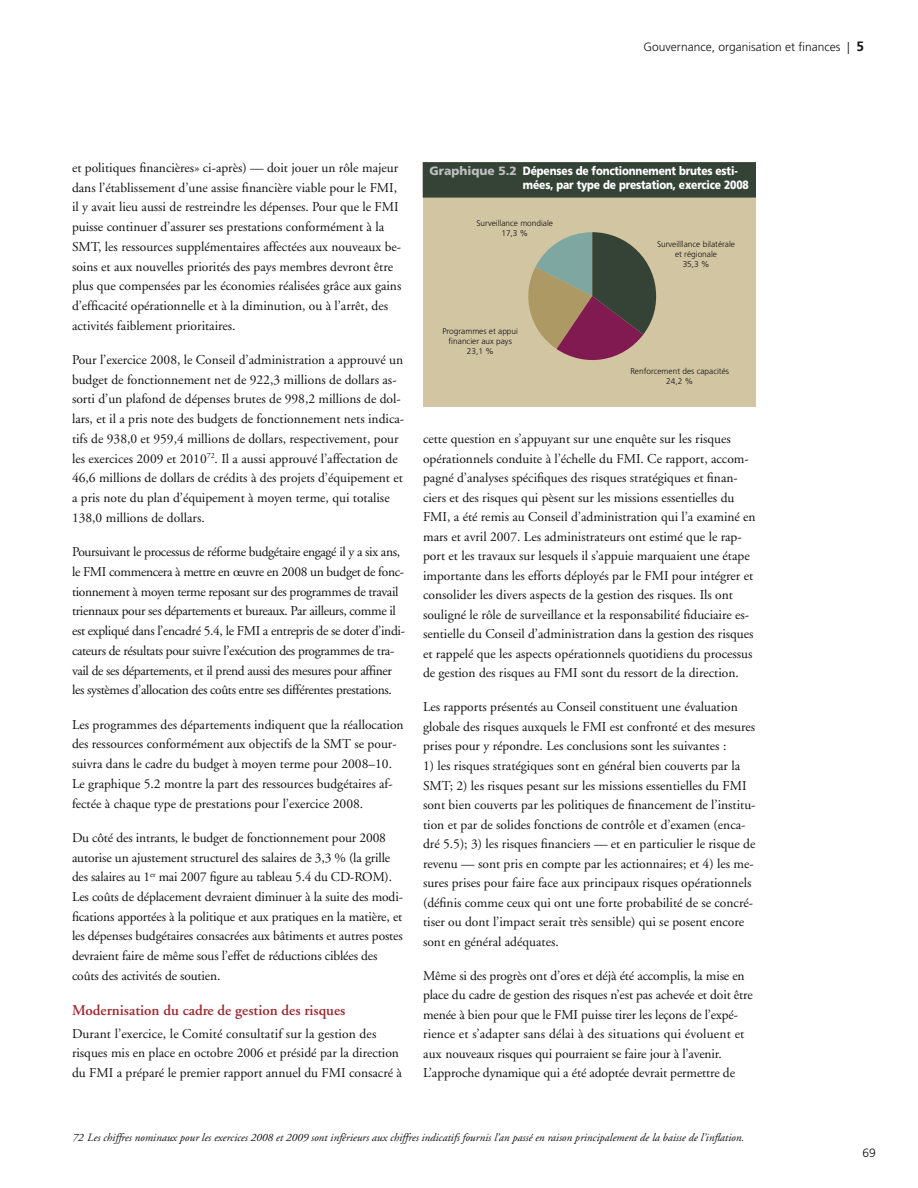
<style>
.page{position:relative;width:918px;height:1188px;background:#fff}
.page>*{position:absolute;margin:0;border:0;box-sizing:border-box;transform-origin:0 0}
.t1{font:600 15px "Adobe Garamond";color:#9f2a31}
.t2{font:13.5px/19.8px "Adobe Garamond";color:#121212}
.t3{font:13.5px/19.8px "Adobe Garamond";letter-spacing:-.025em;color:#121212}
.t4{font:900 12px/14.4px "Frutiger";letter-spacing:-.015em;color:#fff;scale:.86 1}
.t5{font:300 12px "Frutiger";color:#121212}
.t6{font:italic 11.25px "Adobe Garamond";color:#121212}
.t7{font:300 8.25px/10.1px "Frutiger";color:#121212;text-align:center}
.s1{font-weight:700;font-size:13.5px}
.s2{color:#bdc0bf}
</style>
<div class="page">
<div style="left:423px;top:162px;width:333px;height:245px;background:#d2c5a2"></div>
<div style="left:423px;top:162px;width:333px;height:36px;background:#354336"></div>
<svg style="left:528px;top:232px;width:128px;height:128px"></svg>
<p class="t5" style="left:644px;top:40px;width:222px">Gouvernance, organisation et finances | <span class="s1">5</span></p>
<p class="t2" style="left:72px;top:158px;width:331px">et politiques financières» ci-après) — doit jouer un rôle majeur dans l’établissement d’une assise financière viable pour le FMI, il y avait lieu aussi de restreindre les dépenses. Pour que le FMI puisse continuer d’assurer ses prestations conformément à la SMT, les ressources supplémentaires affectées aux nouveaux be&shy;soins et aux nouvelles priorités des pays membres devront être plus que compensées par les économies réalisées grâce aux gains d’efficacité opérationnelle et à la diminution, ou à l’arrêt, des activités faiblement prioritaires.</p>
<p class="t2" style="left:72px;top:350px;width:334px">Pour l’exercice 2008, le Conseil d’administration a approuvé un budget de fonctionnement net de 922,3 millions de dollars as&shy;sorti d’un plafond de dépenses brutes de 998,2 millions de dol&shy;lars, et il a pris note des budgets de fonctionnement nets indica&shy;tifs de 938,0 et 959,4 millions de dollars, respectivement, pour les exercices 2009 et 2010<sup>72</sup>. Il a aussi approuvé l’affectation de 46,6 millions de dollars de crédits à des projets d’équipement et a pris note du plan d’équipement à moyen terme, qui totalise 138,0 millions de dollars.</p>
<p class="t3" style="left:72px;top:542px;width:335px">Poursuivant le processus de réforme budgétaire engagé il y a six ans, le FMI commencera à mettre en œuvre en 2008 un budget de fonc&shy;tionnement à moyen terme reposant sur des programmes de travail triennaux pour ses départements et bureaux. Par ailleurs, comme il est expliqué dans l’encadré 5.4, le FMI a entrepris de se doter d’indi&shy;cateurs de résultats pour suivre l’exécution des programmes de tra&shy;vail de ses départements, et il prend aussi des mesures pour affiner les systèmes d’allocation des coûts entre ses différentes prestations.</p>
<p class="t2" style="left:72px;top:715px;width:333px">Les programmes des départements indiquent que la réallocation des ressources conformément aux objectifs de la SMT se pour&shy;suivra dans le cadre du budget à moyen terme pour 2008–10.<br>Le graphique 5.2 montre la part des ressources budgétaires af&shy;fectée à chaque type de prestations pour l’exercice 2008.</p>
<p class="t2" style="left:72px;top:828px;width:333px">Du côté des intrants, le budget de fonctionnement pour 2008 autorise un ajustement structurel des salaires de 3,3 % (la grille des salaires au 1<sup>er</sup> mai 2007 figure au tableau 5.4 du CD-ROM).<br>Les coûts de déplacement devraient diminuer à la suite des modi&shy;fications apportées à la politique et aux pratiques en la matière, et les dépenses budgétaires consacrées aux bâtiments et autres postes devraient faire de même sous l’effet de réductions ciblées des coûts des activités de soutien.</p>
<p class="t1" style="left:72px;top:1002px;width:275px">Modernisation du cadre de gestion des risques</p>
<p class="t2" style="left:72px;top:1024px;width:332px">Durant l’exercice, le Comité consultatif sur la gestion des risques mis en place en octobre 2006 et présidé par la direction du FMI a préparé le premier rapport annuel du FMI consacré à</p>
<p class="t4" style="left:523px;top:164px;width:264px;text-indent:-93px"><span class="s2">Graphique 5.2</span> Dépenses de fonctionnement brutes esti&shy;mées, par type de prestation, exercice 2008</p>
<p class="t7" style="left:476px;top:218px;width:78px">Surveillance mondiale<br>1 7,3 %</p>
<p class="t7" style="left:442px;top:326px;width:77px">Programmes et appui financier aux pays<br>23,1 %</p>
<p class="t7" style="left:657px;top:239px;width:80px">Surveilllance bilatérale et régionale<br>35,3 %</p>
<p class="t7" style="left:630px;top:366px;width:100px">Renforcement des capacités<br>24,2 %</p>
<p class="t2" style="left:423px;top:430px;width:334px">cette question en s’appuyant sur une enquête sur les risques opérationnels conduite à l’échelle du FMI. Ce rapport, accom&shy;pagné d’analyses spécifiques des risques stratégiques et finan&shy;ciers et des risques qui pèsent sur les missions essentielles du FMI, a été remis au Conseil d’administration qui l’a examiné en mars et avril 2007. Les administrateurs ont estimé que le rap&shy;port et les travaux sur lesquels il s’appuie marquaient une étape importante dans les efforts déployés par le FMI pour intégrer et consolider les divers aspects de la gestion des risques. Ils ont souligné le rôle de surveillance et la responsabilité fiduciaire es&shy;sentielle du Conseil d’administration dans la gestion des risques et rappelé que les aspects opérationnels quotidiens du processus de gestion des risques au FMI sont du ressort de la direction.</p>
<p class="t2" style="left:423px;top:698px;width:334px">Les rapports présentés au Conseil constituent une évaluation globale des risques auxquels le FMI est confronté et des mesures prises pour y répondre. Les conclusions sont les suivantes :</p>
<p class="t2" style="left:423px;top:756px;width:334px">1) les risques stratégiques sont en général bien couverts par la SMT; 2) les risques pesant sur les missions essentielles du FMI sont bien couverts par les politiques de financement de l’institu&shy;tion et par de solides fonctions de contrôle et d’examen (enca&shy;dré 5.5); 3) les risques financiers — et en particulier le risque de revenu — sont pris en compte par les actionnaires; et 4) les me&shy;sures prises pour faire face aux principaux risques opérationnels (définis comme ceux qui ont une forte probabilité de se concré&shy;tiser ou dont l’impact serait très sensible) qui se posent encore sont en général adéquates.</p>
<p class="t2" style="left:423px;top:966px;width:331px">Même si des progrès ont d’ores et déjà été accomplis, la mise en place du cadre de gestion des risques n’est pas achevée et doit être menée à bien pour que le FMI puisse tirer les leçons de l’expé&shy;rience et s’adapter sans délai à des situations qui évoluent et aux nouveaux risques qui pourraient se faire jour à l’avenir.<br>L’approche dynamique qui a été adoptée devrait permettre de</p>
<p class="t6" style="left:72px;top:1131px;width:673px">72 Les chiffres nominaux pour les exercices 2008 et 2009 sont inférieurs aux chiffres indicatifs fournis l’an passé en raison principalement de la baisse de l’inflation.</p>
<p class="t5" style="left:862px;top:1146px;width:15px">69</p>
</div>
